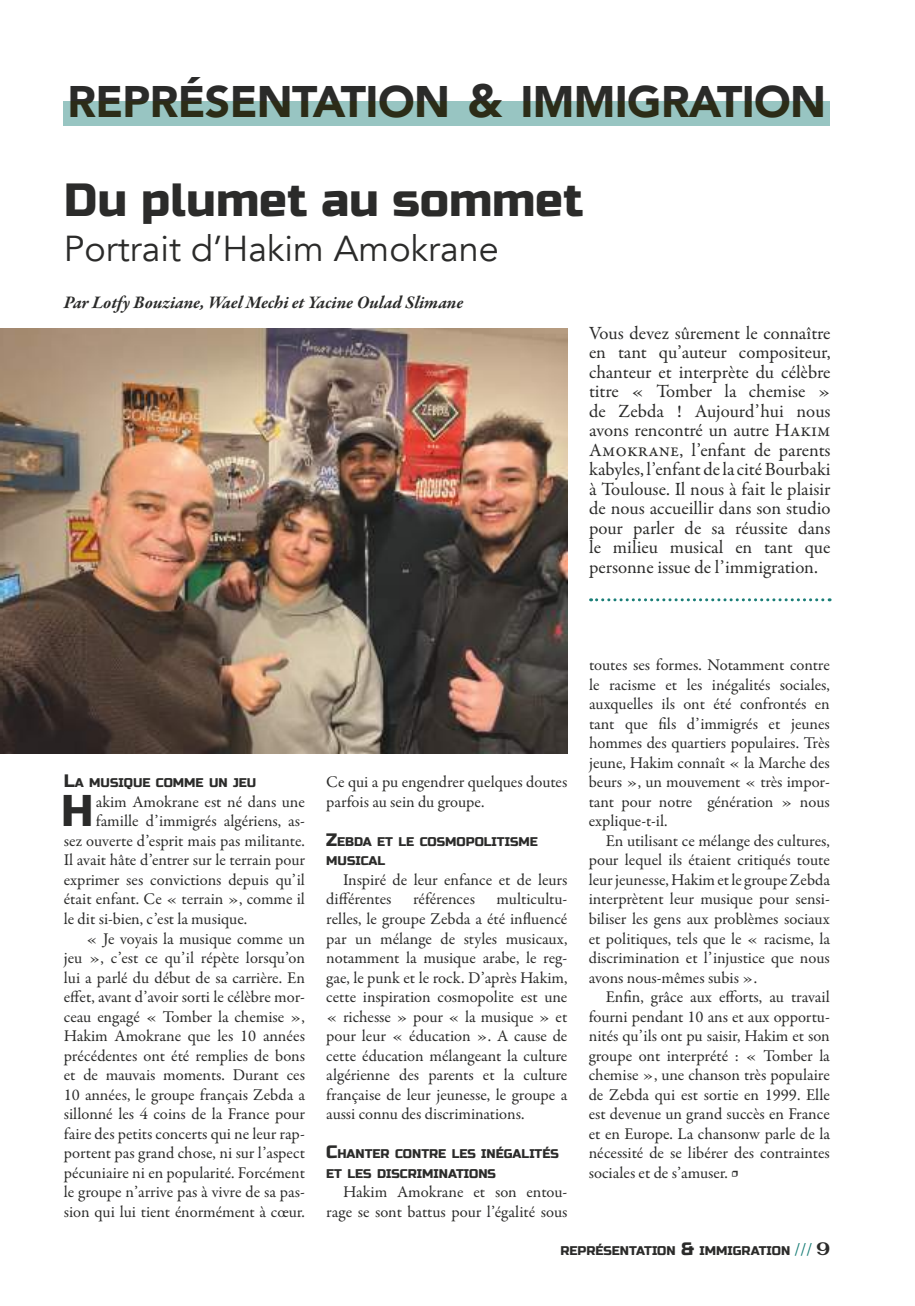
<style>
.page{position:relative;width:915px;height:1306px;background:#fff}
.page>*{position:absolute;margin:0;border:0;box-sizing:border-box;transform-origin:0 0}
.t1{font:46.5px "Russo One";color:#2b2b2a}
.t2{font:44.4px "Russo One";color:#2b2b2a}
.t3{font:900 44.1px "Avenir";color:#2b2b2a}
.t4{font:36px "Avenir";color:#2b2b2a}
.t5{font:18.75px/19.5px "Garamond Premr Pro";letter-spacing:.005em;color:#2b2b2a;text-align:justify}
.t6{font:italic 700 18px "Garamond Premr Pro";color:#2b2b2a}
.t7{font:16.5px/19.5px "Garamond Premr Pro";letter-spacing:.005em;color:#2b2b2a;text-align:justify}
.t8{font:12.6px/19.5px "Russo One";color:#2b2b2a}
.s1{font-size:46.5px}
.s2{font-size:18px}
.s3{font-family:"Minion Pro"}
.s4{font-family:"Minion Pro";font-size:18px;color:#197e77}
.s5{font-family:"Fahkwang";font-weight:700;font-size:18px}
</style>
<div class="page">
<div style="left:64px;top:101px;width:765px;height:25px;background:#98c5c2"></div>
<svg style="left:590px;top:598px;width:239px;height:3px"></svg>
<img style="left:0;top:328px;width:567px;height:425px">
<h3 class="t3" style="left:67px;top:64px;width:28px">REPRÉSENTATION</h3>
<h3 class="t3" style="left:467px;top:64px;width:82px"><span class="s1">&amp;</span> IMMIGRATION</h3>
<h1 class="t1" style="left:64px;top:173px;width:521px">Du plumet au sommet</h1>
<h3 class="t4" style="left:64px;top:227px;width:436px">Portrait d’Hakim Amokrane</h3>
<p class="t6" style="left:64px;top:291px;width:401px">Par Lotfy Bouziane, Wael Mechi et Yacine Oulad Slimane</p>
<p class="t5" style="left:589px;top:323px;width:243px">Vous devez sûrement le connaître en tant qu’auteur compositeur, chanteur et interprète du célèbre titre « Tomber la chemise » de Zebda ! Aujourd’hui nous avons rencontré un autre Hakim Amokrane, l’enfant de parents kabyles, l’enfant de la cité Bourbaki à Toulouse. Il nous à fait le plaisir de nous accueillir dans son studio pour parler de sa réussite dans le milieu musical en tant que personne issue de l’immigration.</p>
<p class="t8" style="left:64px;top:773px;width:194px"><span class="s2">L</span>A MUSIQUE COMME UN JEU</p>
<h2 class="t2" style="left:61px;top:785px;width:34px">H</h2>
<p class="t7" style="left:96px;top:792px;width:211px">akim Amokrane est né dans une</p>
<p class="t7" style="left:96px;top:812px;width:211px">famille d’immigrés algériens, as-</p>
<p class="t7" style="left:64px;top:831px;width:242px">sez ouverte d’esprit mais pas militante.</p>
<p class="t7" style="left:64px;top:851px;width:242px">Il avait hâte d’entrer sur le terrain pour</p>
<p class="t7" style="left:64px;top:870px;width:242px">exprimer ses convictions depuis qu’il</p>
<p class="t7" style="left:64px;top:890px;width:242px">était enfant. Ce « terrain », comme il</p>
<p class="t7" style="left:64px;top:909px;width:185px">le dit si-bien, c’est la musique.</p>
<p class="t7" style="left:86px;top:929px;width:220px">« Je voyais la musique comme un</p>
<p class="t7" style="left:64px;top:948px;width:242px">jeu », c’est ce qu’il répète lorsqu’on</p>
<p class="t7" style="left:64px;top:968px;width:242px">lui a parlé du début de sa carrière. En</p>
<p class="t7" style="left:64px;top:987px;width:242px">effet, avant d’avoir sorti le célèbre mor-</p>
<p class="t7" style="left:64px;top:1007px;width:242px">ceau engagé « Tomber la chemise »,</p>
<p class="t7" style="left:64px;top:1026px;width:242px">Hakim Amokrane que les 10 années</p>
<p class="t7" style="left:64px;top:1046px;width:242px">précédentes ont été remplies de bons</p>
<p class="t7" style="left:64px;top:1065px;width:242px">et de mauvais moments. Durant ces</p>
<p class="t7" style="left:64px;top:1085px;width:242px">10 années, le groupe français Zebda a</p>
<p class="t7" style="left:64px;top:1104px;width:242px">sillonné les 4 coins de la France pour</p>
<p class="t7" style="left:64px;top:1124px;width:242px">faire des petits concerts qui ne leur rap-</p>
<p class="t7" style="left:64px;top:1143px;width:242px">portent pas grand chose, ni sur l’aspect</p>
<p class="t7" style="left:64px;top:1163px;width:242px">pécuniaire ni en popularité. Forcément</p>
<p class="t7" style="left:64px;top:1182px;width:242px">le groupe n’arrive pas à vivre de sa pas-</p>
<p class="t7" style="left:64px;top:1202px;width:242px">sion qui lui tient énormément à cœur.</p>
<p class="t7" style="left:326px;top:773px;width:242px">Ce qui a pu engendrer quelques doutes parfois au sein du groupe.</p>
<p class="t8" style="left:326px;top:832px;width:213px"><span class="s2">Z</span>EBDA ET LE COSMOPOLITISME<br>MUSICAL</p>
<p class="t7" style="left:326px;top:870px;width:242px;text-indent:17px">Inspiré de leur enfance et de leurs différentes</p>
<p class="t7" style="left:326px;top:890px;width:242px;text-indent:170px">multicultu&shy;relles, le groupe Zebda a été influencé par un mélange de styles musicaux, notamment la musique arabe, le reg&shy;gae, le punk et le rock. D’après Hakim, cette inspiration cosmopolite est une « richesse » pour « la musique » et pour leur « éducation ». A cause de cette éducation mélangeant la culture algérienne des parents et la culture française de leur jeunesse, le groupe a aussi connu des discriminations.</p>
<p class="t8" style="left:326px;top:1144px;width:225px"><span class="s2">C</span>HANTER CONTRE LES INÉGALITÉS<br>ET LES DISCRIMINATIONS</p>
<p class="t7" style="left:326px;top:1182px;width:242px;text-align:right">Hakim Amokrane et son entou&shy;rage se sont battus pour l’égalité sous</p>
<p class="t7" style="left:413px;top:890px;width:63px">références</p>
<p class="t7" style="left:588px;top:656px;width:242px">toutes ses formes. Notamment contre le racisme et les inégalités sociales, auxquelles ils ont été confrontés en tant que fils d’immigrés et jeunes hommes des quartiers populaires. Très jeune, Hakim connaît « la Marche des beurs », un mouvement « très impor&shy;tant pour notre génération » nous explique-t-il.</p>
<p class="t7" style="left:588px;top:831px;width:243px;text-indent:17px">En utilisant ce mélange des cultures, pour lequel ils étaient critiqués toute leur jeunesse, Hakim et le groupe Zebda interprètent leur musique pour sensi&shy;biliser les gens aux problèmes sociaux et politiques, tels que le « racisme, la discrimination et l’injustice que nous avons nous-mêmes subis ».</p>
<p class="t7" style="left:588px;top:987px;width:243px;text-indent:17px">Enfin, grâce aux efforts, au travail fourni pendant 10 ans et aux opportu&shy;nités qu’ils ont pu saisir, Hakim et son groupe ont interprété : « Tomber la chemise », une chanson très populaire de Zebda qui est sortie en 1999. Elle est devenue un grand succès en France et en Europe. La chansonw parle de la nécessité de se libérer des contraintes sociales et de s’amuser. <span class="s3">•</span></p>
<p class="t8" style="left:560px;top:1241px;width:271px">REPRÉSENTATION <span class="s2">&amp;</span> IMMIGRATION <span class="s4">///</span> <span class="s5">9</span></p>
</div>
